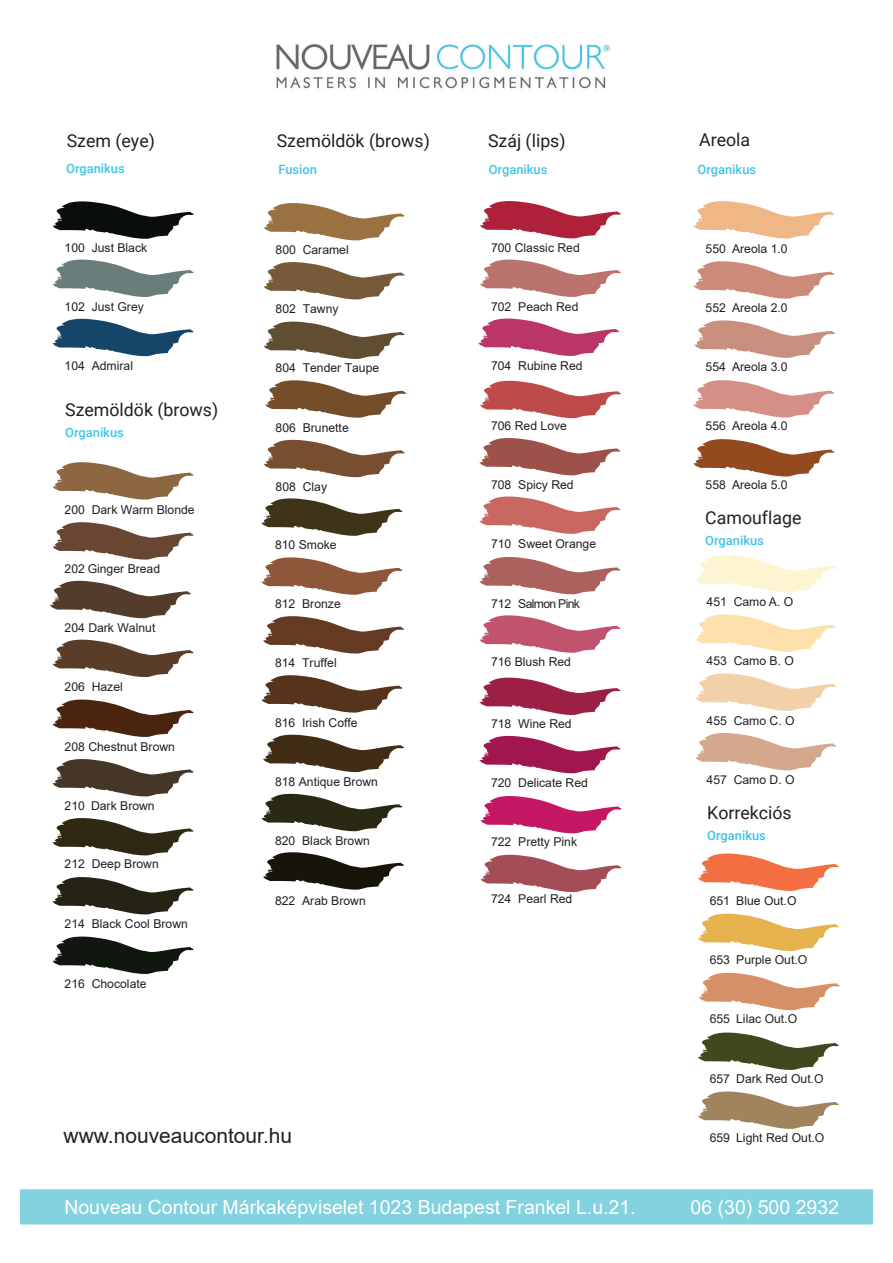
<style>
.page{position:relative;width:893px;height:1263px;background:#fff}
.page>*{position:absolute;margin:0;border:0;box-sizing:border-box;transform-origin:0 0}
.t1{font:21px "Arial";color:#231f20}
.t2{font:19.5px "Arial";color:#fff}
.t3{font:17.7px "Roboto";color:#231f20}
.t4{font:500 12.9px "Roboto";color:#40c5e7}
.t5{font:12.15px "Arial";color:#231f20}
.t6{font:12.15px "Arial";letter-spacing:-.055em;color:#231f20}
</style>
<div class="page">
<img style="left:276px;top:43px;width:334px;height:46px">
<svg style="left:52px;top:318px;width:142px;height:38px"></svg>
<div style="left:18px;top:1188px;width:857px;height:38px;background:#83d2df;border:2px solid #fff"></div>
<svg style="left:52px;top:522px;width:142px;height:38px"></svg>
<svg style="left:50px;top:580px;width:141px;height:38px"></svg>
<svg style="left:52px;top:639px;width:142px;height:38px"></svg>
<svg style="left:52px;top:699px;width:142px;height:38px"></svg>
<svg style="left:52px;top:759px;width:142px;height:38px"></svg>
<svg style="left:52px;top:877px;width:142px;height:38px"></svg>
<svg style="left:52px;top:936px;width:142px;height:38px"></svg>
<svg style="left:263px;top:734px;width:141px;height:38px"></svg>
<svg style="left:263px;top:852px;width:141px;height:38px"></svg>
<svg style="left:52px;top:259px;width:142px;height:38px"></svg>
<svg style="left:52px;top:818px;width:142px;height:38px"></svg>
<svg style="left:263px;top:262px;width:142px;height:38px"></svg>
<svg style="left:263px;top:321px;width:142px;height:38px"></svg>
<svg style="left:265px;top:380px;width:142px;height:38px"></svg>
<svg style="left:263px;top:439px;width:142px;height:38px"></svg>
<svg style="left:263px;top:203px;width:142px;height:38px"></svg>
<svg style="left:261px;top:675px;width:142px;height:38px"></svg>
<svg style="left:263px;top:616px;width:141px;height:38px"></svg>
<svg style="left:261px;top:557px;width:142px;height:38px"></svg>
<svg style="left:261px;top:498px;width:142px;height:38px"></svg>
<svg style="left:261px;top:793px;width:142px;height:38px"></svg>
<svg style="left:695px;top:733px;width:141px;height:38px"></svg>
<svg style="left:695px;top:673px;width:141px;height:38px"></svg>
<svg style="left:695px;top:614px;width:141px;height:38px"></svg>
<svg style="left:696px;top:555px;width:141px;height:38px"></svg>
<svg style="left:480px;top:201px;width:141px;height:38px"></svg>
<svg style="left:480px;top:259px;width:141px;height:38px"></svg>
<svg style="left:478px;top:318px;width:142px;height:38px"></svg>
<svg style="left:480px;top:380px;width:141px;height:38px"></svg>
<svg style="left:479px;top:438px;width:142px;height:38px"></svg>
<svg style="left:479px;top:496px;width:142px;height:38px"></svg>
<svg style="left:479px;top:557px;width:142px;height:38px"></svg>
<svg style="left:479px;top:615px;width:142px;height:38px"></svg>
<svg style="left:479px;top:677px;width:142px;height:38px"></svg>
<svg style="left:479px;top:736px;width:142px;height:38px"></svg>
<svg style="left:480px;top:796px;width:142px;height:38px"></svg>
<svg style="left:480px;top:854px;width:142px;height:38px"></svg>
<svg style="left:693px;top:439px;width:142px;height:38px"></svg>
<svg style="left:693px;top:380px;width:142px;height:38px"></svg>
<svg style="left:694px;top:320px;width:141px;height:38px"></svg>
<svg style="left:693px;top:261px;width:142px;height:38px"></svg>
<svg style="left:693px;top:201px;width:142px;height:38px"></svg>
<svg style="left:698px;top:1091px;width:141px;height:38px"></svg>
<svg style="left:698px;top:1032px;width:141px;height:38px"></svg>
<svg style="left:699px;top:972px;width:141px;height:38px"></svg>
<svg style="left:698px;top:913px;width:141px;height:38px"></svg>
<svg style="left:698px;top:853px;width:141px;height:38px"></svg>
<svg style="left:52px;top:201px;width:142px;height:38px"></svg>
<svg style="left:52px;top:462px;width:142px;height:38px"></svg>
<h3 class="t3" style="left:67px;top:128px;width:90px">Szem (eye)</h3>
<p class="t4" style="left:66px;top:159px;width:60px">Organikus</p>
<h3 class="t3" style="left:277px;top:128px;width:155px">Szemöldök (brows)</h3>
<p class="t4" style="left:278px;top:160px;width:40px">Fusion</p>
<h3 class="t3" style="left:488px;top:128px;width:79px">Száj (lips)</h3>
<p class="t4" style="left:489px;top:160px;width:60px">Organikus</p>
<h3 class="t3" style="left:699px;top:127px;width:53px">Areola</h3>
<p class="t4" style="left:697px;top:160px;width:60px">Organikus</p>
<p class="t5" style="left:65px;top:239px;width:84px">100 Just Black</p>
<p class="t5" style="left:276px;top:242px;width:75px">800 Caramel</p>
<p class="t5" style="left:491px;top:239px;width:90px">700 Classic Red</p>
<p class="t5" style="left:706px;top:240px;width:84px">550 Areola 1.0</p>
<p class="t5" style="left:65px;top:298px;width:81px">102 Just Grey</p>
<p class="t5" style="left:276px;top:301px;width:65px">802 Tawny</p>
<p class="t5" style="left:491px;top:298px;width:89px">702 Peach Red</p>
<p class="t5" style="left:706px;top:299px;width:84px">552 Areola 2.0</p>
<p class="t5" style="left:65px;top:357px;width:70px">104 Admiral</p>
<p class="t5" style="left:276px;top:360px;width:105px">804 Tender Taupe</p>
<p class="t5" style="left:491px;top:357px;width:93px">704 Rubine Red</p>
<p class="t5" style="left:706px;top:358px;width:84px">554 Areola 3.0</p>
<h3 class="t3" style="left:65px;top:398px;width:155px">Szemöldök (brows)</h3>
<p class="t4" style="left:65px;top:423px;width:60px">Organikus</p>
<p class="t5" style="left:276px;top:419px;width:75px">806 Brunette</p>
<p class="t5" style="left:491px;top:417px;width:77px">706 Red Love</p>
<p class="t5" style="left:706px;top:418px;width:84px">556 Areola 4.0</p>
<p class="t5" style="left:276px;top:478px;width:53px">808 Clay</p>
<p class="t5" style="left:491px;top:476px;width:84px">708 Spicy Red</p>
<p class="t5" style="left:706px;top:476px;width:84px">558 Areola 5.0</p>
<p class="t5" style="left:65px;top:501px;width:132px">200 Dark Warm Blonde</p>
<h3 class="t3" style="left:705px;top:505px;width:98px">Camouflage</h3>
<p class="t5" style="left:275px;top:536px;width:63px">810 Smoke</p>
<p class="t5" style="left:491px;top:536px;width:107px">710 Sweet Orange</p>
<p class="t4" style="left:705px;top:532px;width:60px">Organikus</p>
<p class="t5" style="left:65px;top:560px;width:97px">202 Ginger Bread</p>
<p class="t5" style="left:275px;top:595px;width:67px">812 Bronze</p>
<p class="t6" style="left:491px;top:595px;width:90px">712 Salmon Pink</p>
<p class="t5" style="left:706px;top:593px;width:88px">451 Camo A. O</p>
<p class="t5" style="left:65px;top:620px;width:92px">204 Dark Walnut</p>
<p class="t5" style="left:275px;top:655px;width:63px">814 Truffel</p>
<p class="t5" style="left:491px;top:653px;width:81px">716 Blush Red</p>
<p class="t5" style="left:706px;top:653px;width:89px">453 Camo B. O</p>
<p class="t5" style="left:65px;top:679px;width:60px">206 Hazel</p>
<p class="t5" style="left:275px;top:714px;width:84px">816 Irish Coffe</p>
<p class="t5" style="left:491px;top:715px;width:82px">718 Wine Red</p>
<p class="t5" style="left:706px;top:712px;width:90px">455 Camo C. O</p>
<p class="t5" style="left:65px;top:738px;width:112px">208 Chestnut Brown</p>
<p class="t5" style="left:275px;top:773px;width:105px">818 Antique Brown</p>
<p class="t5" style="left:491px;top:774px;width:98px">720 Delicate Red</p>
<p class="t5" style="left:706px;top:771px;width:90px">457 Camo D. O</p>
<p class="t5" style="left:65px;top:797px;width:92px">210 Dark Brown</p>
<p class="t5" style="left:275px;top:833px;width:96px">820 Black Brown</p>
<p class="t5" style="left:491px;top:834px;width:88px">722 Pretty Pink</p>
<h3 class="t3" style="left:707px;top:800px;width:86px">Korrekciós</h3>
<p class="t4" style="left:707px;top:827px;width:60px">Organikus</p>
<p class="t5" style="left:65px;top:855px;width:96px">212 Deep Brown</p>
<p class="t5" style="left:275px;top:892px;width:92px">822 Arab Brown</p>
<p class="t5" style="left:491px;top:890px;width:83px">724 Pearl Red</p>
<p class="t5" style="left:710px;top:892px;width:88px">651 Blue Out.O</p>
<p class="t5" style="left:65px;top:916px;width:125px">214 Black Cool Brown</p>
<p class="t5" style="left:710px;top:951px;width:99px">653 Purple Out.O</p>
<p class="t5" style="left:65px;top:975px;width:83px">216 Chocolate</p>
<p class="t5" style="left:710px;top:1011px;width:89px">655 Lilac Out.O</p>
<p class="t5" style="left:710px;top:1070px;width:115px">657 Dark Red Out.O</p>
<h1 class="t1" style="left:64px;top:1121px;width:230px">www.nouveaucontour.hu</h1>
<p class="t5" style="left:710px;top:1129px;width:116px">659 Light Red Out.O</p>
<h2 class="t2" style="left:64px;top:1194px;width:573px">Nouveau Contour Márkaképviselet 1023 Budapest Frankel L.u.21.</h2>
<h2 class="t2" style="left:690px;top:1194px;width:150px">06 (30) 500 2932</h2>
</div>
